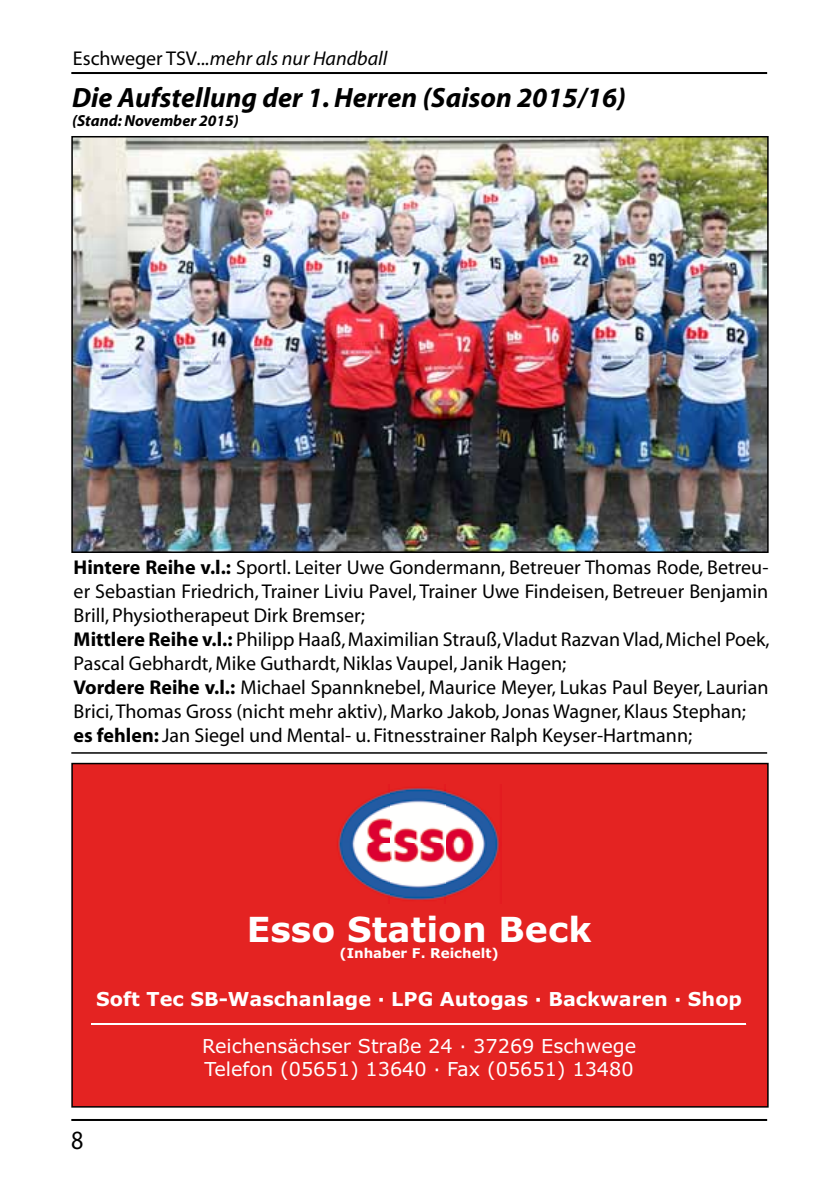
<style>
.page{position:relative;width:840px;height:1191px;background:#fff}
.page>*{position:absolute;margin:0;border:0;box-sizing:border-box;transform-origin:0 0}
.t1{font:700 34.6px "Verdana";color:#fff}
.t2{font:italic 700 28px "Myriad";color:#000}
.t3{font:26.4px "Myriad Pro";color:#000;scale:.91 1}
.t4{font:20px/24px "Myriad";color:#000}
.t5{font:italic 20px "Myriad Pro";color:#000}
.t6{font:19.2px/23px "Verdana";color:#fff}
.t7{font:700 19.2px "Verdana";color:#fff}
.t8{font:italic 700 16px "Myriad";color:#000}
.t9{font:700 13.4px "Verdana";color:#fff}
.s1{font-style:normal}
.s2{font-weight:700}
</style>
<div class="page">
<img style="left:74px;top:139px;width:691px;height:411px">
<div style="left:71px;top:136px;width:697px;height:417px;border:2px solid #000"></div>
<hr style="left:71px;top:752px;width:695px;height:1px;background:#000">
<div style="left:72px;top:764px;width:695px;height:342px;background:#e42322"></div>
<hr style="left:91px;top:1023px;width:654px;height:2px;background:#fff">
<img style="left:338px;top:788px;width:161px;height:112px">
<div style="left:71px;top:763px;width:697px;height:344px;border:2px solid #000"></div>
<hr style="left:71px;top:72px;width:695px;height:2px;background:#000">
<hr style="left:71px;top:1119px;width:695px;height:2px;background:#000">
<p class="t5" style="left:73px;top:46px;width:316px"><span class="s1">Eschweger TSV</span>...mehr als nur Handball</p>
<h2 class="t2" style="left:72px;top:83px;width:555px">Die Aufstellung der 1. Herren (Saison 2015/16)</h2>
<p class="t8" style="left:72px;top:112px;width:168px">(Stand: November 2015)</p>
<p class="t4" style="left:74px;top:556px;width:697px"><span class="s2">Hintere Reihe v.l.:</span> Sportl. Leiter Uwe Gondermann, Betreuer Thomas Rode, Betreu&shy;er Sebastian Friedrich, Trainer Liviu Pavel, Trainer Uwe Findeisen, Betreuer Benjamin Brill, Physiotherapeut Dirk Bremser;<br><span class="s2">Mittlere Reihe v.l.:</span> Philipp Haaß, Maximilian Strauß, Vladut Razvan Vlad, Michel Poek, Pascal Gebhardt, Mike Guthardt, Niklas Vaupel, Janik Hagen;<br><span class="s2">Vordere Reihe v.l.:</span> Michael Spannknebel, Maurice Meyer, Lukas Paul Beyer, Laurian Brici, Thomas Gross (nicht mehr aktiv), Marko Jakob, Jonas Wagner, Klaus Stephan; <span class="s2">es fehlen:</span> Jan Siegel und Mental- u. Fitnesstrainer Ralph Keyser-Hartmann;</p>
<h1 class="t1" style="left:246px;top:904px;width:346px">Esso Station Beck</h1>
<p class="t9" style="left:339px;top:943px;width:161px">(Inhaber F. Reichelt)</p>
<p class="t7" style="left:96px;top:986px;width:647px">Soft Tec SB-Waschanlage ∙ LPG Autogas ∙ Backwaren ∙ Shop</p>
<p class="t6" style="left:202px;top:1034px;width:435px">Reichensächser Straße 24 ∙ 37269 Eschwege<br>Telefon (05651) 13640 ∙ Fax (05651) 13480</p>
<h3 class="t3" style="left:71px;top:1123px;width:15px">8</h3>
</div>
